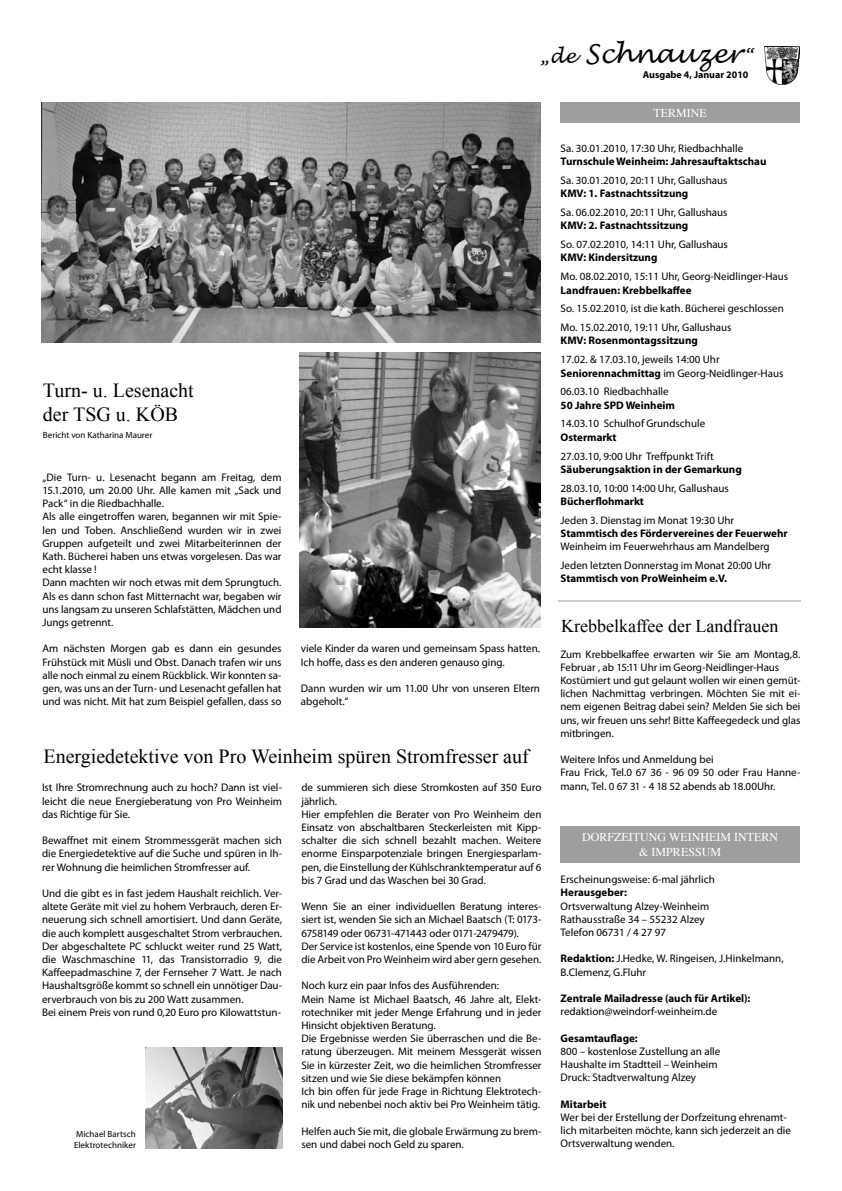
<style>
.page{position:relative;width:842px;height:1191px;background:#fff}
.page>*{position:absolute;margin:0;border:0;box-sizing:border-box;transform-origin:0 0}
.t1{font:italic 26.2px "Lucida Handwriting";color:#000}
.t2{font:20px/24px "Times New Roman";color:#000}
.t3{font:18px "Times New Roman";color:#000}
.t4{font:12px/14.4px "Times";color:#fff;text-align:center}
.t5{font:11px/13.2px "Myriad Pro";color:#000}
.t6{font:700 11px "Myriad Pro";color:#000}
.t7{font:700 10px "Myriad Pro";color:#000}
.t8{font:9px/10.8px "Myriad Pro";color:#000}
.s1{font-size:17.6px}
.s2{font-size:19.5px}
.s3{font-weight:700}
</style>
<div class="page">
<img style="left:299px;top:352px;width:241px;height:276px">
<img style="left:764px;top:47px;width:36px;height:38px">
<div style="left:561px;top:102px;width:239px;height:21px;background:#9c9e9f"></div>
<div style="left:561px;top:826px;width:239px;height:36px;background:#9c9e9f"></div>
<hr style="left:558px;top:600px;width:243px;height:1px;background:#9c9e9f">
<img style="left:42px;top:102px;width:498px;height:240px">
<img style="left:145px;top:1047px;width:138px;height:101px">
<h1 class="t1" style="left:539px;top:37px;width:216px"><span class="s1">„</span><span class="s2">de</span> Schnauzer<span class="s1">“</span></h1>
<p class="t7" style="left:643px;top:68px;width:107px">Ausgabe 4, Januar 2010</p>
<h2 class="t2" style="left:43px;top:378px;width:152px">Turn- u. Lesenacht der TSG u. KÖB</h2>
<p class="t8" style="left:43px;top:429px;width:111px">Bericht von Katharina Maurer</p>
<p class="t5" style="left:42px;top:470px;width:241px">„Die Turn- u. Lesenacht begann am Freitag, dem 15.1.2010, um 20.00 Uhr. Alle kamen mit „Sack und Pack“ in die Riedbachhalle.<br>Als alle eingetroffen waren, begannen wir mit Spie&shy;len und Toben. Anschließend wurden wir in zwei Gruppen aufgeteilt und zwei Mitarbeiterinnen der Kath. Bücherei haben uns etwas vorgelesen. Das war echt klasse !<br>Dann machten wir noch etwas mit dem Sprungtuch.<br>Als es dann schon fast Mitternacht war, begaben wir uns langsam zu unseren Schlafstätten, Mädchen und Jungs getrennt.</p>
<p class="t5" style="left:42px;top:642px;width:241px;text-align:justify">Am nächsten Morgen gab es dann ein gesundes Frühstück mit Müsli und Obst. Danach trafen wir uns alle noch einmal zu einem Rückblick. Wir konnten sa&shy;gen, was uns an der Turn- und Lesenacht gefallen hat und was nicht. Mit hat zum Beispiel gefallen, dass so</p>
<p class="t5" style="left:301px;top:642px;width:241px">viele Kinder da waren und gemeinsam Spass hatten.<br>Ich hoffe, dass es den anderen genauso ging.</p>
<p class="t5" style="left:301px;top:681px;width:241px">Dann wurden wir um 11.00 Uhr von unseren Eltern abgeholt.“</p>
<h2 class="t2" style="left:43px;top:744px;width:489px">Energiedetektive von Pro Weinheim spüren Stromfresser auf</h2>
<p class="t5" style="left:42px;top:781px;width:241px;text-align:justify">Ist Ihre Stromrechnung auch zu hoch? Dann ist viel&shy;leicht die neue Energieberatung von Pro Weinheim das Richtige für Sie.</p>
<p class="t5" style="left:42px;top:833px;width:242px;text-align:justify">Bewaffnet mit einem Strommessgerät machen sich die Energiedetektive auf die Suche und spüren in Ih&shy;rer Wohnung die heimlichen Stromfresser auf.</p>
<p class="t5" style="left:42px;top:886px;width:241px">Und die gibt es in fast jedem Haushalt reichlich. Ver&shy;altete Geräte mit viel zu hohem Verbrauch, deren Er&shy;neuerung sich schnell amortisiert. Und dann Geräte, die auch komplett ausgeschaltet Strom verbrauchen.<br>Der abgeschaltete PC schluckt weiter rund 25 Watt, die Waschmaschine 11, das Transistorradio 9, die Kaffeepadmaschine 7, der Fernseher 7 Watt. Je nach Haushaltsgröße kommt so schnell ein unnötiger Dau&shy;erverbrauch von bis zu 200 Watt zusammen.<br>Bei einem Preis von rund 0,20 Euro pro Kilowattstun-</p>
<p class="t5" style="left:301px;top:781px;width:241px">de summieren sich diese Stromkosten auf 350 Euro jährlich.<br>Hier empfehlen die Berater von Pro Weinheim den Einsatz von abschaltbaren Steckerleisten mit Kipp&shy;schalter die sich schnell bezahlt machen. Weitere enorme Einsparpotenziale bringen Energiesparlam&shy;pen, die Einstellung der Kühlschranktemperatur auf 6 bis 7 Grad und das Waschen bei 30 Grad.</p>
<p class="t5" style="left:301px;top:899px;width:242px">Wenn Sie an einer individuellen Beratung interes&shy;siert ist, wenden Sie sich an Michael Baatsch (T: 0173- 6758149 oder 06731-471443 oder 0171-2479479).<br>Der Service ist kostenlos, eine Spende von 10 Euro für die Arbeit von Pro Weinheim wird aber gern gesehen.</p>
<p class="t5" style="left:301px;top:979px;width:241px">Noch kurz ein paar Infos des Ausführenden:<br>Mein Name ist Michael Baatsch, 46 Jahre alt, Elekt&shy;rotechniker mit jeder Menge Erfahrung und in jeder Hinsicht objektiven Beratung.<br>Die Ergebnisse werden Sie überraschen und die Be&shy;ratung überzeugen. Mit meinem Messgerät wissen Sie in kürzester Zeit, wo die heimlichen Stromfresser sitzen und wie Sie diese bekämpfen können<br>Ich bin offen für jede Frage in Richtung Elektrotech&shy;nik und nebenbei noch aktiv bei Pro Weinheim tätig.</p>
<p class="t5" style="left:301px;top:1124px;width:241px">Helfen auch Sie mit, die globale Erwärmung zu brem&shy;sen und dabei noch Geld zu sparen.</p>
<p class="t8" style="left:74px;top:1128px;width:63px">Michael Bartsch<br>Elektrotechniker</p>
<p class="t4" style="left:653px;top:105px;width:55px">TERMINE</p>
<p class="t5" style="left:561px;top:141px;width:184px">Sa. 30.01.2010, 17:30 Uhr, Riedbachhalle</p>
<p class="t6" style="left:561px;top:154px;width:207px">Turnschule Weinheim: Jahresauftaktschau</p>
<p class="t5" style="left:561px;top:174px;width:168px">Sa. 30.01.2010, 20:11 Uhr, Gallushaus</p>
<p class="t6" style="left:561px;top:186px;width:129px">KMV: 1. Fastnachtssitzung</p>
<p class="t5" style="left:561px;top:206px;width:168px">Sa. 06.02.2010, 20:11 Uhr, Gallushaus</p>
<p class="t6" style="left:561px;top:218px;width:129px">KMV: 2. Fastnachtssitzung</p>
<p class="t5" style="left:561px;top:238px;width:169px">So. 07.02.2010, 14:11 Uhr, Gallushaus</p>
<p class="t6" style="left:561px;top:250px;width:98px">KMV: Kindersitzung</p>
<p class="t5" style="left:561px;top:270px;width:229px">Mo. 08.02.2010, 15:11 Uhr, Georg-Neidlinger-Haus</p>
<p class="t6" style="left:561px;top:283px;width:132px">Landfrauen: Krebbelkaffee</p>
<p class="t5" style="left:561px;top:299px;width:225px;line-height:18.9px">So. 15.02.2010, ist die kath. Bücherei geschlossen<br>Mo. 15.02.2010, 19:11 Uhr, Gallushaus</p>
<p class="t6" style="left:561px;top:333px;width:139px">KMV: Rosenmontagssitzung</p>
<p class="t5" style="left:561px;top:353px;width:224px">17.02. &amp; 17.03.10, jeweils 14:00 Uhr<br><span class="s3">Seniorennachmittag</span> im Georg-Neidlinger-Haus</p>
<p class="t5" style="left:561px;top:385px;width:110px">06.03.10 Riedbachhalle</p>
<p class="t6" style="left:561px;top:398px;width:116px">50 Jahre SPD Weinheim</p>
<p class="t5" style="left:561px;top:417px;width:146px">14.03.10 Schulhof Grundschule</p>
<p class="t6" style="left:561px;top:430px;width:58px">Ostermarkt</p>
<p class="t5" style="left:561px;top:449px;width:155px">27.03.10, 9:00 Uhr Treffpunkt Trift</p>
<p class="t6" style="left:561px;top:462px;width:183px">Säuberungsaktion in der Gemarkung</p>
<p class="t5" style="left:561px;top:481px;width:170px">28.03.10, 10:00 14:00 Uhr, Gallushaus</p>
<p class="t6" style="left:561px;top:494px;width:85px">Bücherflohmarkt</p>
<p class="t5" style="left:561px;top:513px;width:175px">Jeden 3. Dienstag im Monat 19:30 Uhr</p>
<p class="t6" style="left:561px;top:526px;width:229px">Stammtisch des Fördervereines der Feuerwehr</p>
<p class="t5" style="left:561px;top:537px;width:212px;line-height:18.9px">Weinheim im Feuerwehrhaus am Mandelberg<br>Jeden letzten Donnerstag im Monat 20:00 Uhr</p>
<p class="t6" style="left:561px;top:571px;width:168px">Stammtisch von ProWeinheim e.V.</p>
<h3 class="t3" style="left:561px;top:613px;width:219px">Krebbelkaffee der Landfrauen</h3>
<p class="t5" style="left:560px;top:647px;width:242px">Zum Krebbelkaffee erwarten wir Sie am Montag,8.<br>Februar , ab 15:11 Uhr im Georg-Neidlinger-Haus Kostümiert und gut gelaunt wollen wir einen gemüt&shy;lichen Nachmittag verbringen. Möchten Sie mit ei&shy;nem eigenen Beitrag dabei sein? Melden Sie sich bei uns, wir freuen uns sehr! Bitte Kaffeegedeck und glas mitbringen.</p>
<p class="t5" style="left:560px;top:752px;width:241px">Weitere Infos und Anmeldung bei<br>Frau Frick, Tel.0 67 36 - 96 09 50 oder Frau Hanne&shy;mann, Tel. 0 67 31 - 4 18 52 abends ab 18.00Uhr.</p>
<p class="t4" style="left:582px;top:829px;width:197px">DORFZEITUNG WEINHEIM INTERN &amp; IMPRESSUM</p>
<p class="t5" style="left:561px;top:872px;width:156px">Erscheinungsweise: 6-mal jährlich</p>
<p class="t6" style="left:561px;top:885px;width:68px">Herausgeber:</p>
<p class="t5" style="left:561px;top:899px;width:150px">Ortsverwaltung Alzey-Weinheim<br>Rathausstraße 34 – 55232 Alzey<br>Telefon 06731 / 4 27 97</p>
<p class="t5" style="left:561px;top:952px;width:225px"><span class="s3">Redaktion:</span> J.Hedke, W. Ringeisen, J.Hinkelmann,<br>B.Clemenz, G.Fluhr</p>
<p class="t6" style="left:561px;top:991px;width:191px">Zentrale Mailadresse (auch für Artikel):</p>
<p class="t5" style="left:561px;top:1004px;width:158px">redaktion@weindorf-weinheim.de</p>
<p class="t6" style="left:561px;top:1030px;width:79px">Gesamtauflage:</p>
<p class="t5" style="left:561px;top:1044px;width:161px">800 – kostenlose Zustellung an alle<br>Haushalte im Stadtteil – Weinheim<br>Druck: Stadtverwaltung Alzey</p>
<p class="t6" style="left:561px;top:1096px;width:47px">Mitarbeit</p>
<p class="t5" style="left:561px;top:1110px;width:232px">Wer bei der Erstellung der Dorfzeitung ehrenamt&shy;lich mitarbeiten möchte, kann sich jederzeit an die<br>Ortsverwaltung wenden.</p>
</div>
